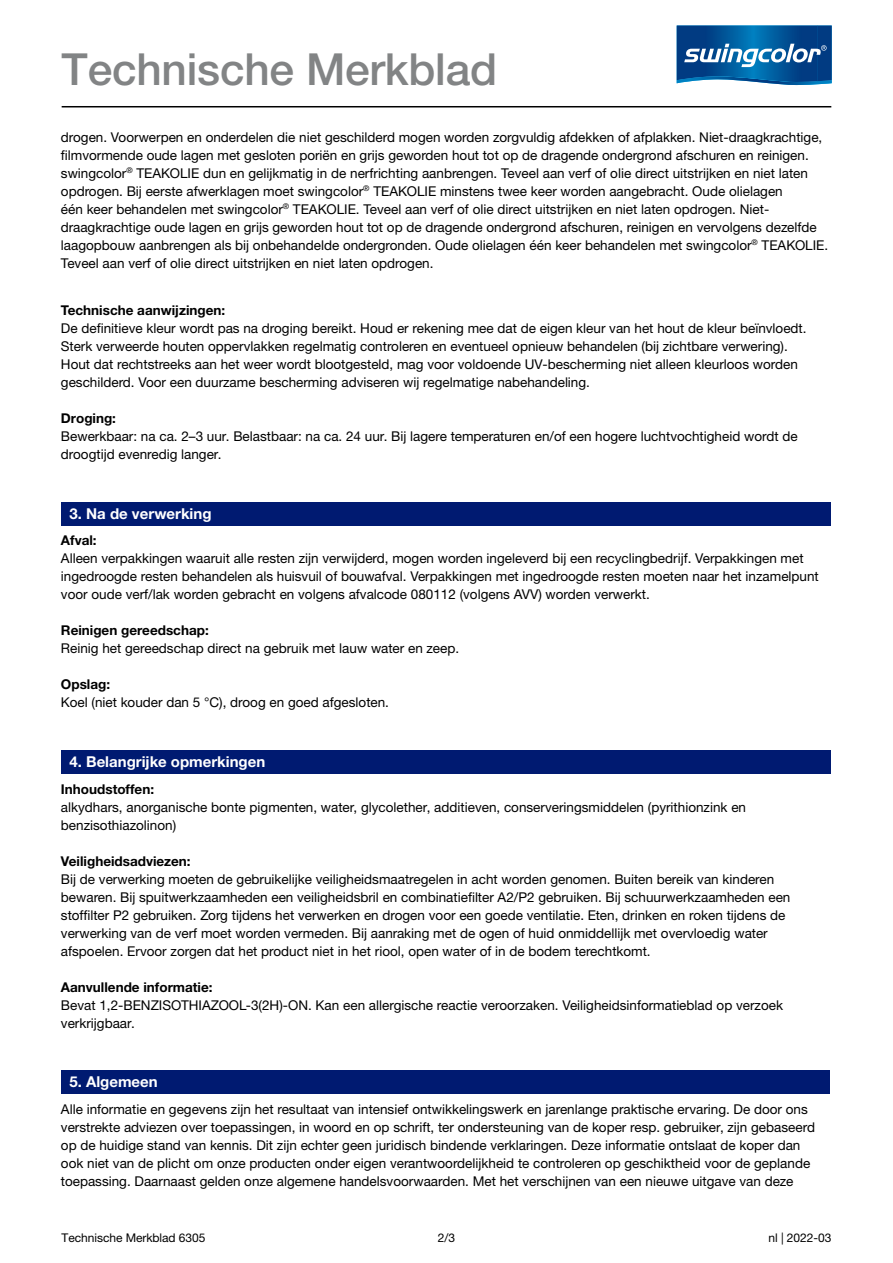
<style>
.page{position:relative;width:893px;height:1263px;background:#fff}
.page>*{position:absolute;margin:0;border:0;box-sizing:border-box;transform-origin:0 0}
.t1{font:500 44.25px "Helvetica Neue LTW1 G";letter-spacing:-.005em;color:#828485}
.rubric_headline{font:700 15px "Helvetica Neue LTW1 G";color:#fff}
.copy_text{font:13.5px/18px "Helvetica Neue LTW1 G";color:#000}
.copy_text_prefix{font:700 13.5px "Helvetica Neue LTW1 G";color:#000}
.footer_text{font:12px "Helvetica Neue LTW1 G";letter-spacing:-.005em;color:#000}
.footer_edition{font:12px "Helvetica Neue LTW1 G";letter-spacing:-.005em;color:#000}
.footer_page{font:12px "Helvetica Neue LTW1 G";color:#000}
</style>
<div class="page">
<hr style="left:62px;top:106px;width:769px;height:1px;background:#000">
<svg style="left:677px;top:26px;width:155px;height:59px;background:#2a6da6"></svg>
<div style="left:61px;top:502px;width:770px;height:23px;background:#001a71"></div>
<div style="left:61px;top:750px;width:770px;height:23px;background:#001a71"></div>
<div style="left:61px;top:1070px;width:769px;height:24px;background:#001a71"></div>
<p class="t1" style="left:62px;top:43px;width:437px">Technische Merkblad</p>
<p class="copy_text" style="left:61px;top:128px;width:769px">drogen. Voorwerpen en onderdelen die niet geschilderd mogen worden zorgvuldig afdekken of afplakken. Niet-draagkrachtige, filmvormende oude lagen met gesloten poriën en grijs geworden hout tot op de dragende ondergrond afschuren en reinigen. swingcolor<sup>®</sup> TEAKOLIE dun en gelijkmatig in de nerfrichting aanbrengen. Teveel aan verf of olie direct uitstrijken en niet laten opdrogen. Bij eerste afwerklagen moet swingcolor<sup>®</sup> TEAKOLIE minstens twee keer worden aangebracht. Oude olielagen<br>één keer behandelen met swingcolor<sup>®</sup> TEAKOLIE. Teveel aan verf of olie direct uitstrijken en niet laten opdrogen. Niet&shy;draagkrachtige oude lagen en grijs geworden hout tot op de dragende ondergrond afschuren, reinigen en vervolgens dezelfde laagopbouw aanbrengen als bij onbehandelde ondergronden. Oude olielagen één keer behandelen met swingcolor<sup>®</sup> TEAKOLIE.<br>Teveel aan verf of olie direct uitstrijken en niet laten opdrogen.</p>
<p class="copy_text_prefix" style="left:61px;top:302px;width:166px">Technische aanwijzingen:</p>
<p class="copy_text" style="left:61px;top:319px;width:747px">De definitieve kleur wordt pas na droging bereikt. Houd er rekening mee dat de eigen kleur van het hout de kleur beïnvloedt.<br>Sterk verweerde houten oppervlakken regelmatig controleren en eventueel opnieuw behandelen (bij zichtbare verwering).<br>Hout dat rechtstreeks aan het weer wordt blootgesteld, mag voor voldoende UV-bescherming niet alleen kleurloos worden geschilderd. Voor een duurzame bescherming adviseren wij regelmatige nabehandeling.</p>
<p class="copy_text_prefix" style="left:61px;top:410px;width:57px">Droging:</p>
<p class="copy_text" style="left:61px;top:427px;width:738px">Bewerkbaar: na ca. 2–3 uur. Belastbaar: na ca. 24 uur. Bij lagere temperaturen en/of een hogere luchtvochtigheid wordt de droogtijd evenredig langer.</p>
<p class="rubric_headline" style="left:69px;top:504px;width:144px">3. Na de verwerking</p>
<p class="copy_text_prefix" style="left:61px;top:532px;width:37px">Afval:</p>
<p class="copy_text" style="left:61px;top:549px;width:759px">Alleen verpakkingen waaruit alle resten zijn verwijderd, mogen worden ingeleverd bij een recyclingbedrijf. Verpakkingen met ingedroogde resten behandelen als huisvuil of bouwafval. Verpakkingen met ingedroogde resten moeten naar het inzamelpunt voor oude verf/lak worden gebracht en volgens afvalcode 080112 (volgens AVV) worden verwerkt.</p>
<p class="copy_text_prefix" style="left:61px;top:622px;width:149px">Reinigen gereedschap:</p>
<p class="copy_text" style="left:61px;top:639px;width:400px">Reinig het gereedschap direct na gebruik met lauw water en zeep.</p>
<p class="copy_text_prefix" style="left:61px;top:676px;width:51px">Opslag:</p>
<p class="copy_text" style="left:61px;top:693px;width:329px">Koel (niet kouder dan 5 °C), droog en goed afgesloten.</p>
<p class="rubric_headline" style="left:69px;top:752px;width:197px">4. Belangrijke opmerkingen</p>
<p class="copy_text_prefix" style="left:61px;top:780px;width:95px">Inhoudstoffen:</p>
<p class="copy_text" style="left:61px;top:798px;width:687px">alkydhars, anorganische bonte pigmenten, water, glycolether, additieven, conserveringsmiddelen (pyrithionzink en benzisothiazolinon)</p>
<p class="copy_text_prefix" style="left:61px;top:852px;width:131px">Veiligheidsadviezen:</p>
<p class="copy_text" style="left:61px;top:870px;width:731px">Bij de verwerking moeten de gebruikelijke veiligheidsmaatregelen in acht worden genomen. Buiten bereik van kinderen bewaren. Bij spuitwerkzaamheden een veiligheidsbril en combinatiefilter A2/P2 gebruiken. Bij schuurwerkzaamheden een stoffilter P2 gebruiken. Zorg tijdens het verwerken en drogen voor een goede ventilatie. Eten, drinken en roken tijdens de verwerking van de verf moet worden vermeden. Bij aanraking met de ogen of huid onmiddellijk met overvloedig water afspoelen. Ervoor zorgen dat het product niet in het riool, open water of in de bodem terechtkomt.</p>
<p class="copy_text_prefix" style="left:61px;top:978px;width:153px">Aanvullende informatie:</p>
<p class="copy_text" style="left:61px;top:996px;width:724px">Bevat 1,2-BENZISOTHIAZOOL-3(2H)-ON. Kan een allergische reactie veroorzaken. Veiligheidsinformatieblad op verzoek verkrijgbaar.</p>
<p class="rubric_headline" style="left:69px;top:1073px;width:90px">5. Algemeen</p>
<p class="copy_text" style="left:61px;top:1100px;width:756px">Alle informatie en gegevens zijn het resultaat van intensief ontwikkelingswerk en jarenlange praktische ervaring. De door ons verstrekte adviezen over toepassingen, in woord en op schrift, ter ondersteuning van de koper resp. gebruiker, zijn gebaseerd op de huidige stand van kennis. Dit zijn echter geen juridisch bindende verklaringen. Deze informatie ontslaat de koper dan ook niet van de plicht om onze producten onder eigen verantwoordelijkheid te controleren op geschiktheid voor de geplande toepassing. Daarnaast gelden onze algemene handelsvoorwaarden. Met het verschijnen van een nieuwe uitgave van deze</p>
<p class="footer_text" style="left:62px;top:1230px;width:145px">Technische Merkblad 6305</p>
<p class="footer_page" style="left:438px;top:1230px;width:19px">2/3</p>
<p class="footer_edition" style="left:769px;top:1230px;width:64px">nl | 2022-03</p>
</div>
